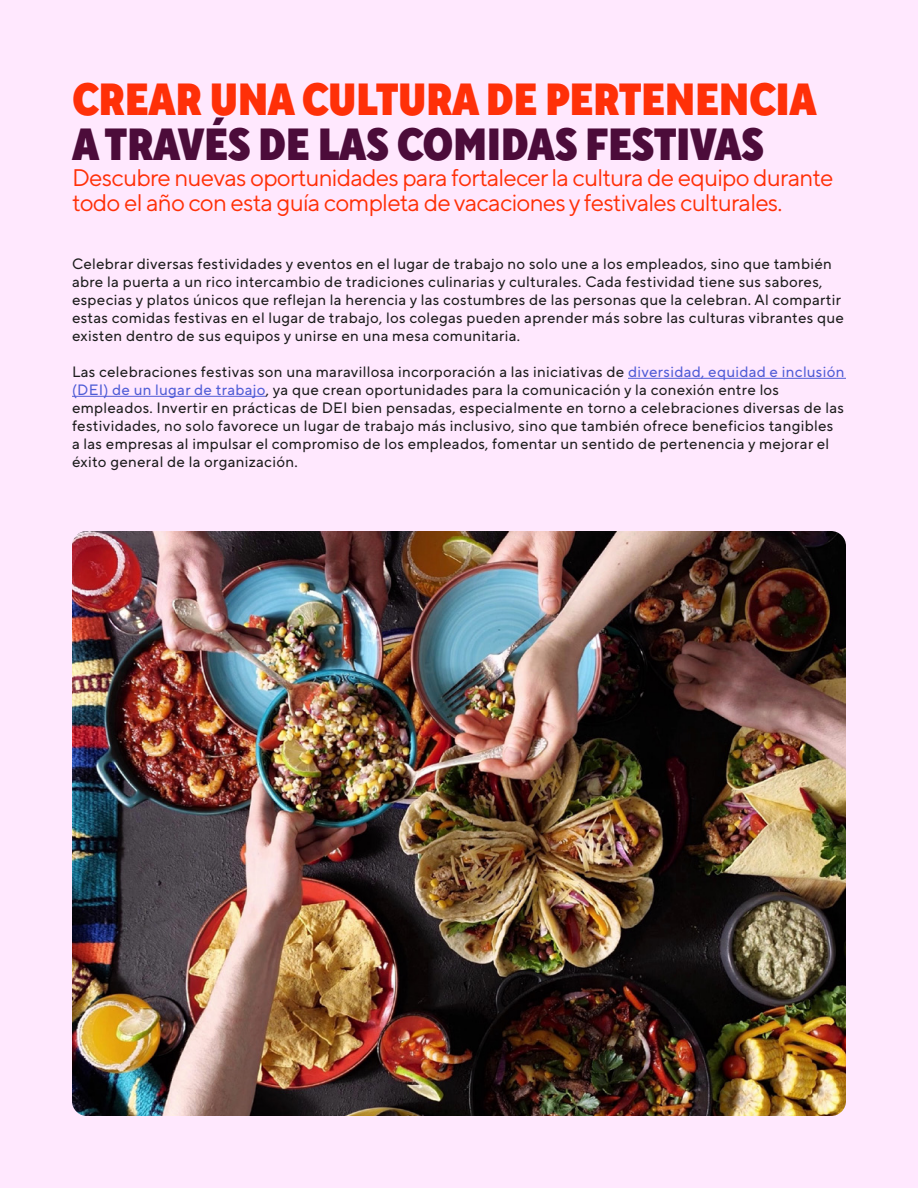
<style>
.page{position:relative;width:918px;height:1188px;background:#ffe8fe}
.page>*{position:absolute;margin:0;border:0;box-sizing:border-box;transform-origin:0 0}
.t1{font:900 45px "TT Norms Pro Cond";letter-spacing:-.01em;color:#ff3008}
.t2{font:900 45px "TT Norms Pro Cond";letter-spacing:-.01em;color:#4c0c3a}
.t3{font:24px/25.5px "TT Norms Pro";letter-spacing:-.03em;color:#ff3008}
.t4{font:15px/18px "TT Norms Pro";letter-spacing:.02em;color:#1c1c1c}
.s1{color:#4f5cd6}
</style>
<div class="page">
<hr style="left:628px;top:378px;width:218px;height:1px;background:#4f5cd6">
<hr style="left:72px;top:396px;width:194px;height:1px;background:#4f5cd6">
<img style="left:72px;top:531px;width:774px;height:585px">
<h1 class="t1" style="left:72px;top:65px;width:746px">CREAR UNA CULTURA DE PERTENENCIA</h1>
<h1 class="t2" style="left:72px;top:110px;width:694px">A TRAVÉS DE LAS COMIDAS FESTIVAS</h1>
<h2 class="t3" style="left:72px;top:163px;width:763px">Descubre nuevas oportunidades para fortalecer la cultura de equipo durante todo el año con esta guía completa de vacaciones y festivales culturales.</h2>
<p class="t4" style="left:72px;top:253px;width:773px">Celebrar diversas festividades y eventos en el lugar de trabajo no solo une a los empleados, sino que también abre la puerta a un rico intercambio de tradiciones culinarias y culturales. Cada festividad tiene sus sabores, especias y platos únicos que reflejan la herencia y las costumbres de las personas que la celebran. Al compartir estas comidas festivas en el lugar de trabajo, los colegas pueden aprender más sobre las culturas vibrantes que existen dentro de sus equipos y unirse en una mesa comunitaria.</p>
<p class="t4" style="left:72px;top:361px;width:774px">Las celebraciones festivas son una maravillosa incorporación a las iniciativas de <span class="s1">diversidad, equidad e inclusión (DEI) de un lugar de trabajo</span>, ya que crean oportunidades para la comunicación y la conexión entre los empleados. Invertir en prácticas de DEI bien pensadas, especialmente en torno a celebraciones diversas de las festividades, no solo favorece un lugar de trabajo más inclusivo, sino que también ofrece beneficios tangibles a las empresas al impulsar el compromiso de los empleados, fomentar un sentido de pertenencia y mejorar el éxito general de la organización.</p>
</div>
